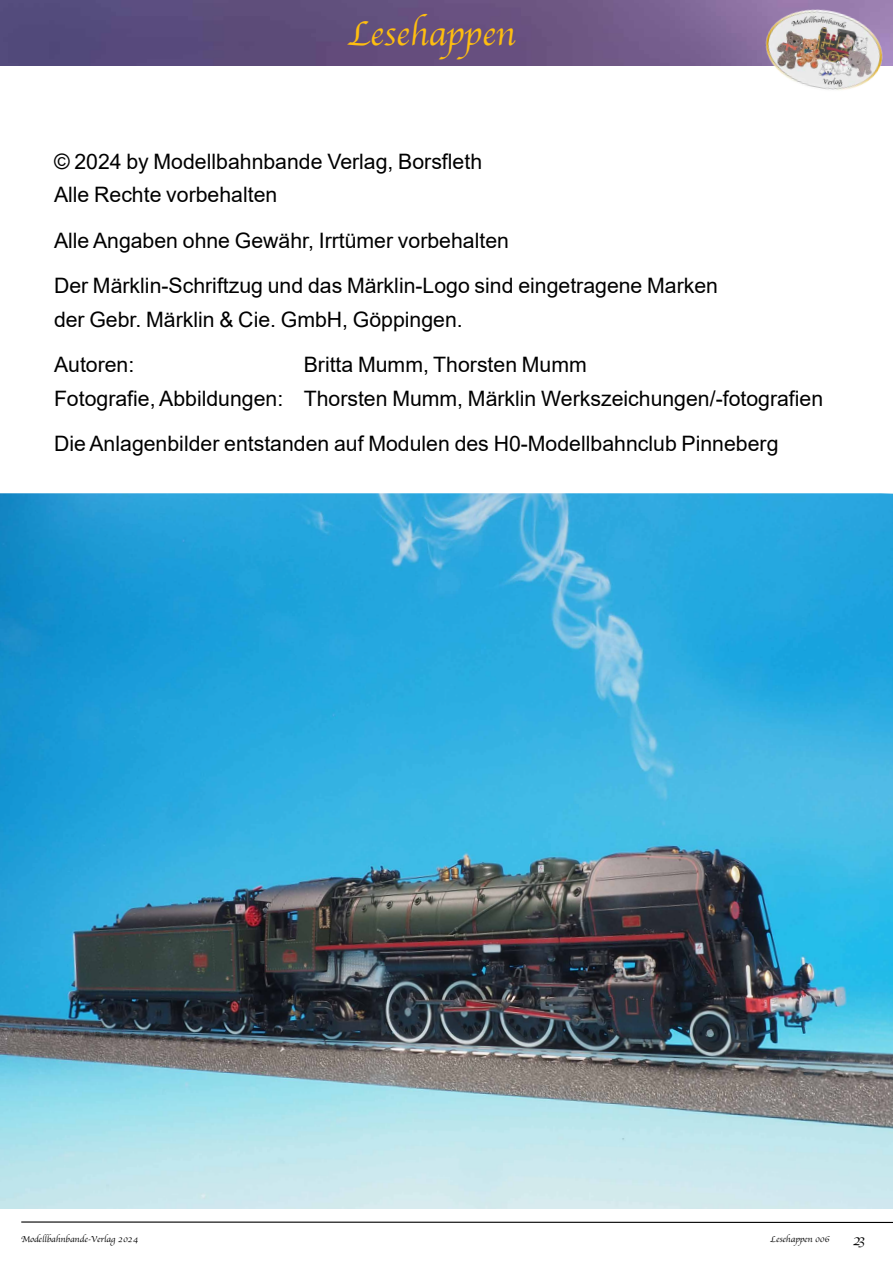
<style>
.page{position:relative;width:893px;height:1263px;background:#fff}
.page>*{position:absolute;margin:0;border:0;box-sizing:border-box;transform-origin:0 0}
.t1{font:35.55px "Apple Chancery";color:#febe10}
.t2{font:21.3px/33.5px "Arial";color:#000}
.t3{font:15px "Apple Chancery";color:#000}
.t4{font:9px "Apple Chancery";color:#000}
</style>
<div class="page">
<img style="left:0;top:0;width:754px;height:65px">
<img style="left:754px;top:0;width:139px;height:90px">
<hr style="left:21px;top:1221px;width:872px;height:2px;background:#000">
<img style="left:0;top:493px;width:893px;height:716px">
<h1 class="t1" style="left:348px;top:6px;width:169px">Lesehappen</h1>
<p class="t2" style="left:54px;top:144px;width:430px">© 2024 by Modellbahnbande Verlag, Borsfleth<br>Alle Rechte vorbehalten</p>
<p class="t2" style="left:54px;top:217px;width:666px;line-height:45.6px">Alle Angaben ohne Gewähr, Irrtümer vorbehalten<br>Der Märklin-Schriftzug und das Märklin-Logo sind eingetragene Marken</p>
<p class="t2" style="left:54px;top:296px;width:410px;line-height:45.6px">der Gebr. Märklin &amp; Cie. GmbH, Göppingen.<br>Autoren:</p>
<p class="t2" style="left:54px;top:348px;width:771px;text-indent:250px">Britta Mumm, Thorsten Mumm<br>Fotografie, Abbildungen: Thorsten Mumm, Märklin Werkszeichungen/-fotografien</p>
<p class="t2" style="left:54px;top:427px;width:726px">Die Anlagenbilder entstanden auf Modulen des H0-Modellbahnclub Pinneberg</p>
<p class="t4" style="left:21px;top:1232px;width:118px">Modellbahnbande-Verlag 2024</p>
<p class="t4" style="left:770px;top:1232px;width:61px">Lesehappen 006</p>
<p class="t3" style="left:853px;top:1228px;width:14px">23</p>
</div>
